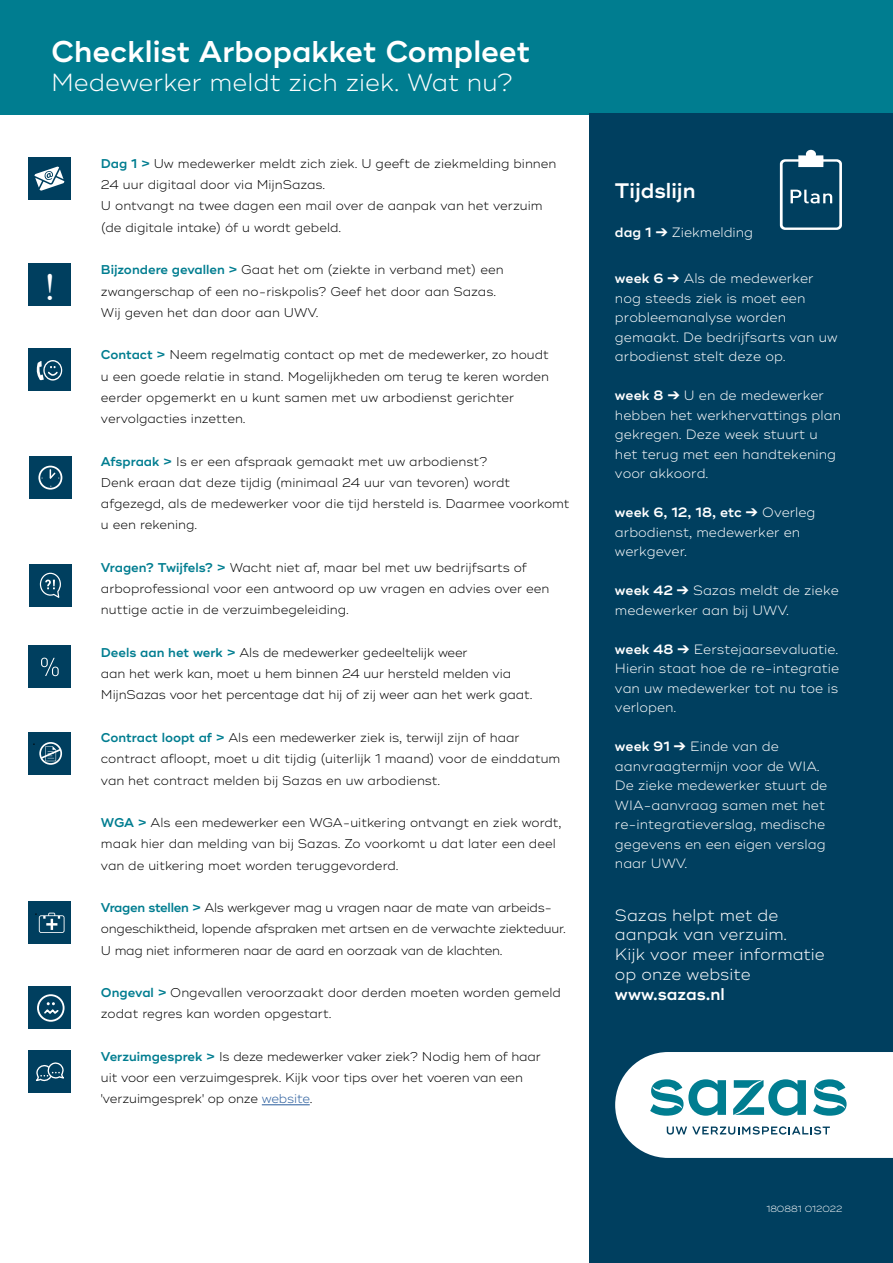
<style>
.page{position:relative;width:893px;height:1263px;background:#fff}
.page>*{position:absolute;margin:0;border:0;box-sizing:border-box;transform-origin:0 0}
.t1{font:39px "Times New Roman";color:#fff}
.t2{font:600 30px "Ridley Grotesk";color:#fff}
.t3{font:300 24.75px "Ridley Grotesk";color:#fff}
.t4{font:600 21px "Ridley Grotesk";color:#fff}
.t5{font:300 16.5px/19.8px "Ridley Grotesk";color:#fff}
.t6{font:600 16.5px "Ridley Grotesk";color:#fff}
.t7{font:300 13.5px/19.5px "Ridley Grotesk";color:#fff}
.t8{font:300 12.75px/21.3px "Ridley Grotesk";color:#000}
.t9{font:300 12.75px/21.3px "Ridley Grotesk";letter-spacing:-.02em;color:#000}
.t10{font:300 9px "Ridley Grotesk";color:#fff}
.s1{font-weight:600;color:#007d90}
.s2{color:#275b9b}
.s3{font-weight:600}
</style>
<div class="page">
<div style="left:0;top:0;width:893px;height:115px;background:#007d90"></div>
<hr style="left:262px;top:1104px;width:48px;height:1px;background:#275b9b">
<div style="left:590px;top:114px;width:303px;height:1149px;background:#003f5f"></div>
<svg style="left:780px;top:150px;width:62px;height:80px"></svg>
<div style="left:29px;top:349px;width:42px;height:42px;background:#003f5f"></div>
<svg style="left:36px;top:360px;width:26px;height:21px"></svg>
<div style="left:29px;top:456px;width:43px;height:43px;background:#003f5f"></div>
<div style="left:38px;top:466px;width:24px;height:24px;border:2px solid #fff;border-radius:50%"></div>
<svg style="left:42px;top:470px;width:17px;height:9px"></svg>
<div style="left:29px;top:564px;width:43px;height:42px;background:#003f5f"></div>
<svg style="left:39px;top:572px;width:22px;height:26px"></svg>
<div style="left:29px;top:732px;width:42px;height:43px;background:#003f5f"></div>
<div style="left:39px;top:742px;width:23px;height:23px;border:2px solid #fff;border-radius:50%"></div>
<svg style="left:33px;top:744px;width:29px;height:17px"></svg>
<div style="left:29px;top:1050px;width:42px;height:43px;background:#003f5f"></div>
<svg style="left:36px;top:1062px;width:28px;height:20px"></svg>
<div style="left:29px;top:901px;width:42px;height:43px;background:#003f5f"></div>
<svg style="left:35px;top:913px;width:30px;height:20px"></svg>
<div style="left:29px;top:264px;width:42px;height:42px;background:#003f5f"></div>
<div style="left:29px;top:646px;width:42px;height:42px;background:#003f5f"></div>
<svg style="left:41px;top:658px;width:18px;height:18px"></svg>
<div style="left:29px;top:987px;width:42px;height:42px;background:#003f5f"></div>
<svg style="left:37px;top:994px;width:28px;height:28px"></svg>
<svg style="left:615px;top:1052px;width:278px;height:106px;background:#d0e3e7"></svg>
<div style="left:29px;top:157px;width:42px;height:43px;background:#003f5f"></div>
<svg style="left:34px;top:166px;width:30px;height:25px"></svg>
<h2 class="t2" style="left:51px;top:33px;width:481px">Checklist Arbopakket Compleet</h2>
<h3 class="t3" style="left:51px;top:68px;width:464px">Medewerker meldt zich ziek. Wat nu?</h3>
<h1 class="t1" style="left:44px;top:259px;width:14px">!</h1>
<p class="t8" style="left:101px;top:153px;width:457px"><span class="s1">Dag 1 &gt;</span> Uw medewerker meldt zich ziek. U geeft de ziekmelding binnen 24 uur digitaal door via MijnSazas.<br>U ontvangt na twee dagen een mail over de aanpak van het verzuim (de digitale intake) óf u wordt gebeld.</p>
<p class="t8" style="left:101px;top:259px;width:404px"><span class="s1">Bijzondere gevallen &gt;</span> Gaat het om (ziekte in verband met) een zwangerschap of een no-riskpolis? Geef het door aan Sazas.<br>Wij geven het dan door aan UWV.</p>
<p class="t8" style="left:101px;top:344px;width:450px"><span class="s1">Contact &gt;</span> Neem regelmatig contact op met de medewerker, zo houdt u een goede relatie in stand. Mogelijkheden om terug te keren worden eerder opgemerkt en u kunt samen met uw arbodienst gerichter vervolgacties inzetten.</p>
<p class="t8" style="left:101px;top:451px;width:470px"><span class="s1">Afspraak &gt;</span> Is er een afspraak gemaakt met uw arbodienst?<br>Denk eraan dat deze tijdig (minimaal 24 uur van tevoren) wordt afgezegd, als de medewerker voor die tijd hersteld is. Daarmee voorkomt u een rekening.</p>
<p class="t8" style="left:101px;top:557px;width:450px"><span class="s1">Vragen? Twijfels? &gt;</span> Wacht niet af, maar bel met uw bedrijfsarts of arboprofessional voor een antwoord op uw vragen en advies over een nuttige actie in de verzuimbegeleiding.</p>
<p class="t8" style="left:101px;top:642px;width:433px"><span class="s1">Deels aan het werk &gt;</span> Als de medewerker gedeeltelijk weer<br>aan het werk kan, moet u hem binnen 24 uur hersteld melden via<br>MijnSazas voor het percentage dat hij of zij weer aan het werk gaat.</p>
<p class="t8" style="left:101px;top:727px;width:461px"><span class="s1">Contract loopt af &gt;</span> Als een medewerker ziek is, terwijl zijn of haar contract afloopt, moet u dit tijdig (uiterlijk 1 maand) voor de einddatum van het contract melden bij Sazas en uw arbodienst.</p>
<p class="t8" style="left:101px;top:812px;width:462px"><span class="s1">WGA &gt;</span> Als een medewerker een WGA-uitkering ontvangt en ziek wordt, maak hier dan melding van bij Sazas. Zo voorkomt u dat later een deel van de uitkering moet worden teruggevorderd.</p>
<p class="t9" style="left:101px;top:897px;width:466px"><span class="s1">Vragen stellen &gt;</span> Als werkgever mag u vragen naar de mate van arbeids&shy;ongeschiktheid, lopende afspraken met artsen en de verwachte ziekteduur.<br>U mag niet informeren naar de aard en oorzaak van de klachten.</p>
<p class="t8" style="left:101px;top:982px;width:461px"><span class="s1">Ongeval &gt;</span> Ongevallen veroorzaakt door derden moeten worden gemeld zodat regres kan worden opgestart.</p>
<p class="t8" style="left:101px;top:1046px;width:441px"><span class="s1">Verzuimgesprek &gt;</span> Is deze medewerker vaker ziek? Nodig hem of haar uit voor een verzuimgesprek. Kijk voor tips over het voeren van een 'verzuimgesprek' op onze <span class="s2">website</span>.</p>
<h3 class="t4" style="left:615px;top:178px;width:82px">Tijdslijn</h3>
<p class="t7" style="left:615px;top:223px;width:140px"><span class="s3">dag 1</span> ➔ Ziekmelding</p>
<p class="t7" style="left:615px;top:269px;width:224px"><span class="s3">week 6</span> ➔ Als de medewerker nog steeds ziek is moet een probleemanalyse worden gemaakt. De bedrijfsarts van uw arbodienst stelt deze op.</p>
<p class="t7" style="left:615px;top:386px;width:228px"><span class="s3">week 8</span> ➔ U en de medewerker hebben het werkhervattings plan gekregen. Deze week stuurt u het terug met een handtekening voor akkoord.</p>
<p class="t7" style="left:615px;top:503px;width:202px"><span class="s3">week 6, 12, 18, etc</span> ➔ Overleg arbodienst, medewerker en werkgever.</p>
<p class="t7" style="left:615px;top:581px;width:225px"><span class="s3">week 42</span> ➔ Sazas meldt de zieke medewerker aan bij UWV.</p>
<p class="t7" style="left:615px;top:639px;width:226px;text-align:justify"><span class="s3">week 48</span> ➔ Eerstejaarsevaluatie.<br>Hierin staat hoe de re-integratie van uw medewerker tot nu toe is verlopen.</p>
<p class="t7" style="left:615px;top:737px;width:214px"><span class="s3">week 91</span> ➔ Einde van de aanvraagtermijn voor de WIA.<br>De zieke medewerker stuurt de<br>WIA-aanvraag samen met het re-integratieverslag, medische gegevens en een eigen verslag naar UWV.</p>
<p class="t5" style="left:615px;top:905px;width:211px">Sazas helpt met de aanpak van verzuim.<br>Kijk voor meer informatie op onze website</p>
<p class="t6" style="left:615px;top:984px;width:111px">www.sazas.nl</p>
<p class="t10" style="left:766px;top:1204px;width:77px">180881 012022</p>
</div>
